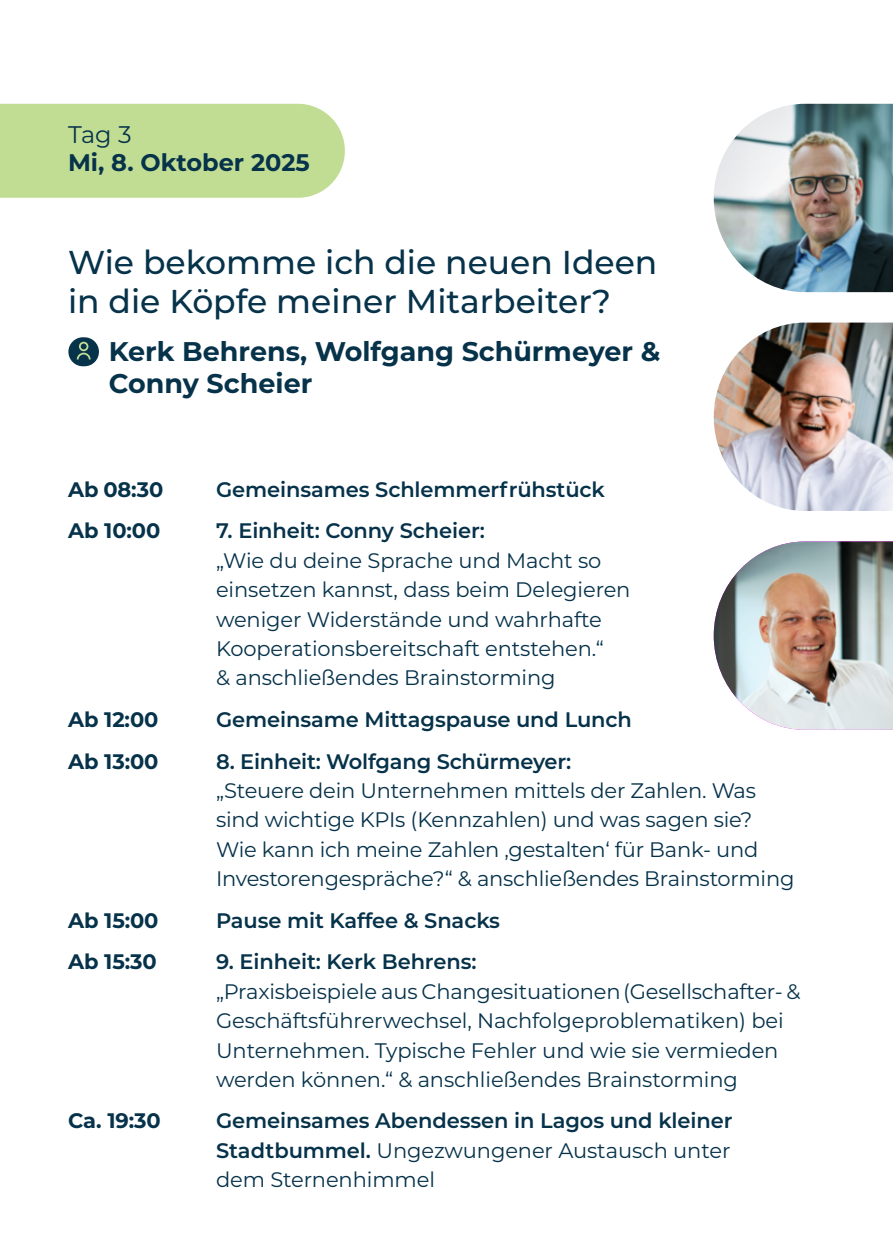
<style>
.page{position:relative;width:893px;height:1259px;background:#fff}
.page>*{position:absolute;margin:0;border:0;box-sizing:border-box;transform-origin:0 0}
.t1{font:500 33px/39.6px "Montserrat";color:#06324a}
.t2{font:700 27px/32.4px "Montserrat";color:#06324a}
.t3{font:700 24px "Montserrat";color:#06324a}
.t4{font:24px "Montserrat";color:#06324a}
.t5{font:21px/29.4px "Montserrat";letter-spacing:-.01em;color:#06324a}
.t6{font:600 21px/29.4px "Montserrat";letter-spacing:-.005em;color:#06324a;text-align:justify}
.t7{font:700 21px "Montserrat";letter-spacing:-.005em;color:#06324a}
.s1{font-weight:400}
</style>
<div class="page">
<div style="left:68px;top:337px;width:31px;height:29px;background:#06324a;border-radius:14px"></div>
<div style="left:79px;top:342px;width:9px;height:9px;border:2px solid #c1dd94;border-radius:50%"></div>
<svg style="left:76px;top:352px;width:15px;height:8px"></svg>
<div style="left:0;top:104px;width:345px;height:94px;background:#c1dd94"></div>
<img style="left:714px;top:322px;width:179px;height:189px">
<img style="left:714px;top:104px;width:179px;height:188px">
<img style="left:714px;top:541px;width:179px;height:189px">
<p class="t4" style="left:68px;top:117px;width:65px">Tag 3</p>
<p class="t3" style="left:68px;top:145px;width:243px">Mi, 8. Oktober 2025</p>
<h1 class="t1" style="left:68px;top:241px;width:591px">Wie bekomme ich die neuen Ideen in die Köpfe meiner Mitarbeiter?</h1>
<p class="t2" style="left:109px;top:333px;width:553px">Kerk Behrens, Wolfgang Schürmeyer &amp;<br>Conny Scheier</p>
<p class="t7" style="left:68px;top:474px;width:97px">Ab 08:30</p>
<p class="t6" style="left:216px;top:473px;width:390px">Gemeinsames Schlemmerfrühstück</p>
<p class="t6" style="left:216px;top:515px;width:270px">7. Einheit: Conny Scheier:</p>
<p class="t5" style="left:216px;top:545px;width:416px">„Wie du deine Sprache und Macht so einsetzen kannst, dass beim Delegieren weniger Widerstände und wahrhafte Kooperationsbereitschaft entstehen.“<br>&amp; anschließendes Brainstorming</p>
<p class="t7" style="left:68px;top:516px;width:94px">Ab 10:00</p>
<p class="t7" style="left:68px;top:704px;width:92px">Ab 12:00</p>
<p class="t6" style="left:216px;top:704px;width:417px">Gemeinsame Mittagspause und Lunch</p>
<p class="t6" style="left:216px;top:745px;width:357px">8. Einheit: Wolfgang Schürmeyer:</p>
<p class="t5" style="left:216px;top:775px;width:580px">„Steuere dein Unternehmen mittels der Zahlen. Was sind wichtige KPIs (Kennzahlen) und was sagen sie?<br>Wie kann ich meine Zahlen ‚gestalten‘ für Bank- und Investorengespräche?“ &amp; anschließendes Brainstorming</p>
<p class="t7" style="left:68px;top:746px;width:92px">Ab 13:00</p>
<p class="t7" style="left:68px;top:905px;width:92px">Ab 15:00</p>
<p class="t6" style="left:216px;top:904px;width:286px">Pause mit Kaffee &amp; Snacks</p>
<p class="t6" style="left:216px;top:946px;width:262px">9. Einheit: Kerk Behrens:</p>
<p class="t5" style="left:216px;top:976px;width:586px">„Praxisbeispiele aus Changesituationen (Gesellschafter- &amp; Geschäftsführerwechsel, Nachfolgeproblematiken) bei Unternehmen. Typische Fehler und wie sie vermieden werden können.“ &amp; anschließendes Brainstorming</p>
<p class="t7" style="left:68px;top:946px;width:90px">Ab 15:30</p>
<p class="t7" style="left:68px;top:1105px;width:94px">Ca. 19:30</p>
<p class="t6" style="left:216px;top:1105px;width:518px">Gemeinsames Abendessen in Lagos und kleiner Stadtbummel. <span class="s1">Ungezwungener Austausch unter dem Sternenhimmel</span></p>
</div>
